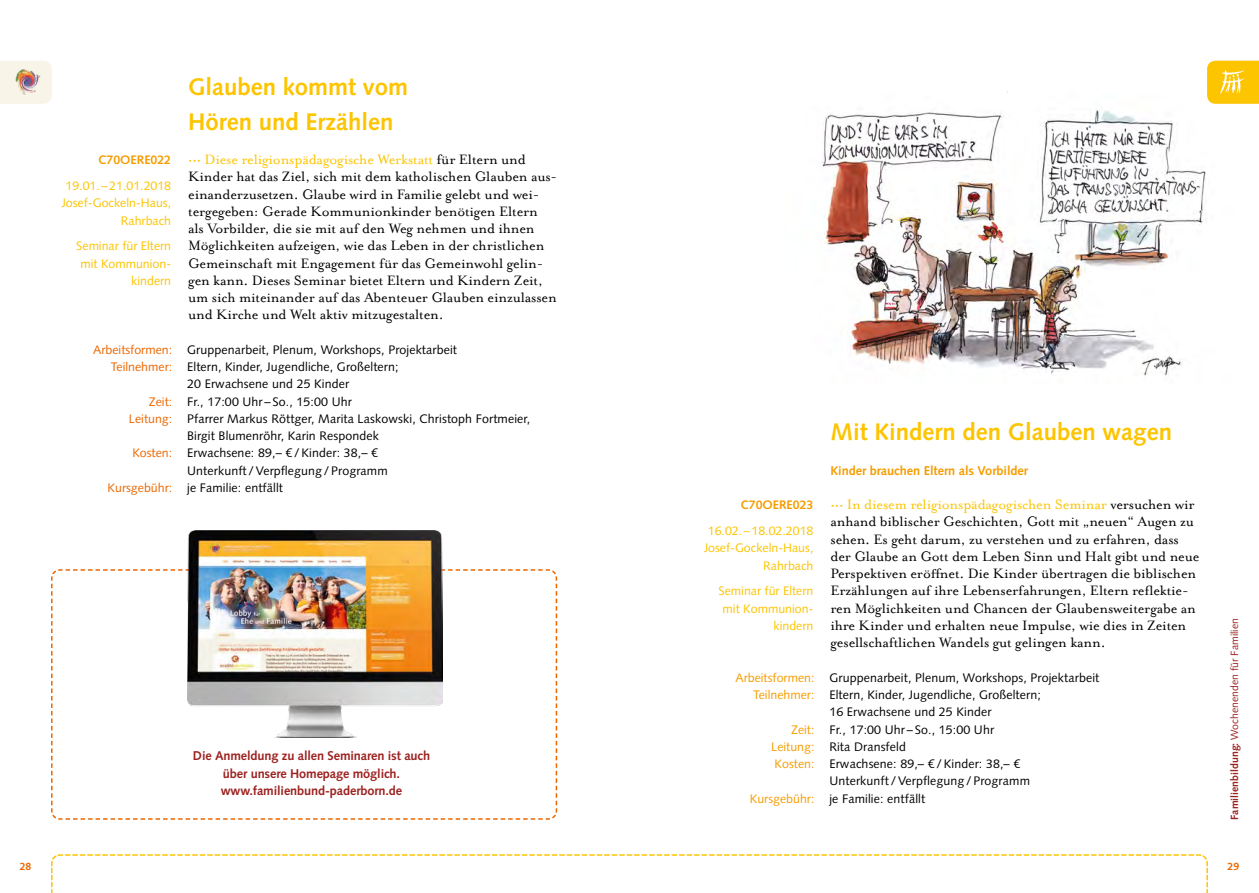
<style>
.page{position:relative;width:1259px;height:893px;background:#fff}
.page>*{position:absolute;margin:0;border:0;box-sizing:border-box;transform-origin:0 0}
.t1{font:700 24px/34.5px "Syntax LT Std";color:#fdc400}
.t2{font:15.75px/17.2px "Mrs Eaves Roman";letter-spacing:-.01em;color:#000}
.t3{font:700 12.75px/17.2px "Syntax LT Std";letter-spacing:-.01em;color:#9c2220;text-align:center}
.t4{font:700 12.75px "Syntax LT Std";letter-spacing:-.005em;color:#f59d00}
.t5{font:12.3px "Syntax LT Std";letter-spacing:.01em;color:#000}
.t6{font:12.3px/17.2px "Syntax LT Std";color:#fdc400;text-align:right}
.t7{font:700 12.3px "Syntax LT Std";color:#f59d00}
.t8{font:10.5px "Syntax LT Std";color:#9c2220}
.t9{font:700 10.5px "Syntax LT Std";color:#ec6701}
.s1{font-family:"Mrs Eaves";font-weight:700;color:#fdc400}
.s2{color:#fdc400}
.s3{color:#ec6701}
.s4{color:#f59d00}
.s5{font-weight:700}
</style>
<div class="page">
<svg style="left:51px;top:568px;width:507px;height:252px"></svg>
<img style="left:187px;top:530px;width:255px;height:207px">
<img style="left:821px;top:91px;width:385px;height:285px">
<div style="left:0;top:61px;width:52px;height:43px;background:#f9f4e8"></div>
<svg style="left:51px;top:854px;width:1157px;height:39px"></svg>
<img style="left:16px;top:69px;width:25px;height:26px">
<svg style="left:1207px;top:61px;width:52px;height:43px"></svg>
<p class="t7" style="left:98px;top:153px;width:74px">C70OERE022</p>
<p class="t6" style="left:62px;top:177px;width:111px">19.01. –21.01.2018<br>Josef-Gockeln-Haus,<br>Rahrbach</p>
<p class="t6" style="left:76px;top:238px;width:96px">Seminar für Eltern mit Kommunion&shy;kindern</p>
<h1 class="t1" style="left:188px;top:70px;width:222px">Glauben kommt vom<br>Hören und Erzählen</h1>
<p class="t2" style="left:188px;top:151px;width:370px"><span class="s1">···</span> <span class="s2">Diese religionspädagogische Werkstatt</span> für Eltern und Kinder hat das Ziel, sich mit dem katholischen Glauben aus&shy;einanderzusetzen. Glaube wird in Familie gelebt und wei&shy;tergegeben: Gerade Kommunionkinder benötigen Eltern als Vorbilder, die sie mit auf den Weg nehmen und ihnen Möglichkeiten aufzeigen, wie das Leben in der christlichen Gemeinschaft mit Engagement für das Gemeinwohl gelin&shy;gen kann. Dieses Seminar bietet Eltern und Kindern Zeit, um sich miteinander auf das Abenteuer Glauben einzulassen und Kirche und Welt aktiv mitzugestalten.</p>
<p class="t5" style="left:93px;top:342px;width:365px"><span class="s3">Arbeitsformen:</span> Gruppenarbeit, Plenum, Workshops, Projektarbeit</p>
<p class="t5" style="left:111px;top:360px;width:289px"><span class="s3">Teilnehmer:</span> Eltern, Kinder, Jugendliche, Großeltern;</p>
<p class="t5" style="left:187px;top:377px;width:164px">20 Erwachsene und 25 Kinder</p>
<p class="t5" style="left:149px;top:394px;width:204px"><span class="s3">Zeit:</span> Fr., 17:00 Uhr – So., 15:00 Uhr</p>
<p class="t5" style="left:129px;top:411px;width:403px"><span class="s3">Leitung:</span> Pfarrer Markus Röttger, Marita Laskowski, Christoph Fortmeier,</p>
<p class="t5" style="left:187px;top:429px;width:193px">Birgit Blumenröhr, Karin Respondek</p>
<p class="t5" style="left:132px;top:446px;width:247px"><span class="s3">Kosten:</span> Erwachsene: 89,– € /Kinder: 38,– €</p>
<p class="t5" style="left:187px;top:463px;width:202px">Unterkunft /Verpflegung / Programm</p>
<p class="t5" style="left:108px;top:480px;width:177px"><span class="s3">Kursgebühr:</span> je Familie: entfällt</p>
<p class="t3" style="left:193px;top:747px;width:239px">Die Anmeldung zu allen Seminaren ist auch über unsere Homepage möglich. www.familienbund-paderborn.de</p>
<p class="t7" style="left:740px;top:498px;width:74px">C70OERE023</p>
<p class="t6" style="left:704px;top:522px;width:111px">16.02. –18.02.2018<br>Josef-Gockeln-Haus,<br>Rahrbach</p>
<p class="t6" style="left:718px;top:583px;width:96px">Seminar für Eltern mit Kommunion&shy;kindern</p>
<h1 class="t1" style="left:830px;top:415px;width:343px">Mit Kindern den Glauben wagen</h1>
<p class="t4" style="left:830px;top:463px;width:199px">Kinder brauchen Eltern als Vorbilder</p>
<p class="t2" style="left:830px;top:496px;width:370px"><span class="s1">···</span> <span class="s2">In diesem religionspädagogischen Seminar</span> versuchen wir anhand biblischer Geschichten, Gott mit „neuen“ Augen zu sehen. Es geht darum, zu verstehen und zu erfahren, dass der Glaube an Gott dem Leben Sinn und Halt gibt und neue Perspektiven eröffnet. Die Kinder übertragen die biblischen Erzählungen auf ihre Lebenserfahrungen, Eltern reflektie&shy;ren Möglichkeiten und Chancen der Glaubensweitergabe an ihre Kinder und erhalten neue Impulse, wie dies in Zeiten gesellschaftlichen Wandels gut gelingen kann.</p>
<p class="t5" style="left:735px;top:670px;width:365px"><span class="s4">Arbeitsformen:</span> Gruppenarbeit, Plenum, Workshops, Projektarbeit</p>
<p class="t5" style="left:753px;top:687px;width:289px"><span class="s4">Teilnehmer:</span> Eltern, Kinder, Jugendliche, Großeltern;</p>
<p class="t5" style="left:829px;top:705px;width:164px">16 Erwachsene und 25 Kinder</p>
<p class="t5" style="left:791px;top:722px;width:204px"><span class="s4">Zeit:</span> Fr., 17:00 Uhr – So., 15:00 Uhr</p>
<p class="t5" style="left:771px;top:739px;width:136px"><span class="s4">Leitung:</span> Rita Dransfeld</p>
<p class="t5" style="left:774px;top:756px;width:247px"><span class="s4">Kosten:</span> Erwachsene: 89,– € /Kinder: 38,– €</p>
<p class="t5" style="left:829px;top:774px;width:202px">Unterkunft /Verpflegung / Programm</p>
<p class="t5" style="left:750px;top:791px;width:177px"><span class="s4">Kursgebühr:</span> je Familie: entfällt</p>
<p class="t8" style="left:1228px;top:820px;width:203px;rotate:-90deg"><span class="s5">Familienbildung:</span> Wochenenden für Familien</p>
<p class="t9" style="left:20px;top:860px;width:13px">28</p>
<p class="t9" style="left:1227px;top:860px;width:13px">29</p>
</div>
